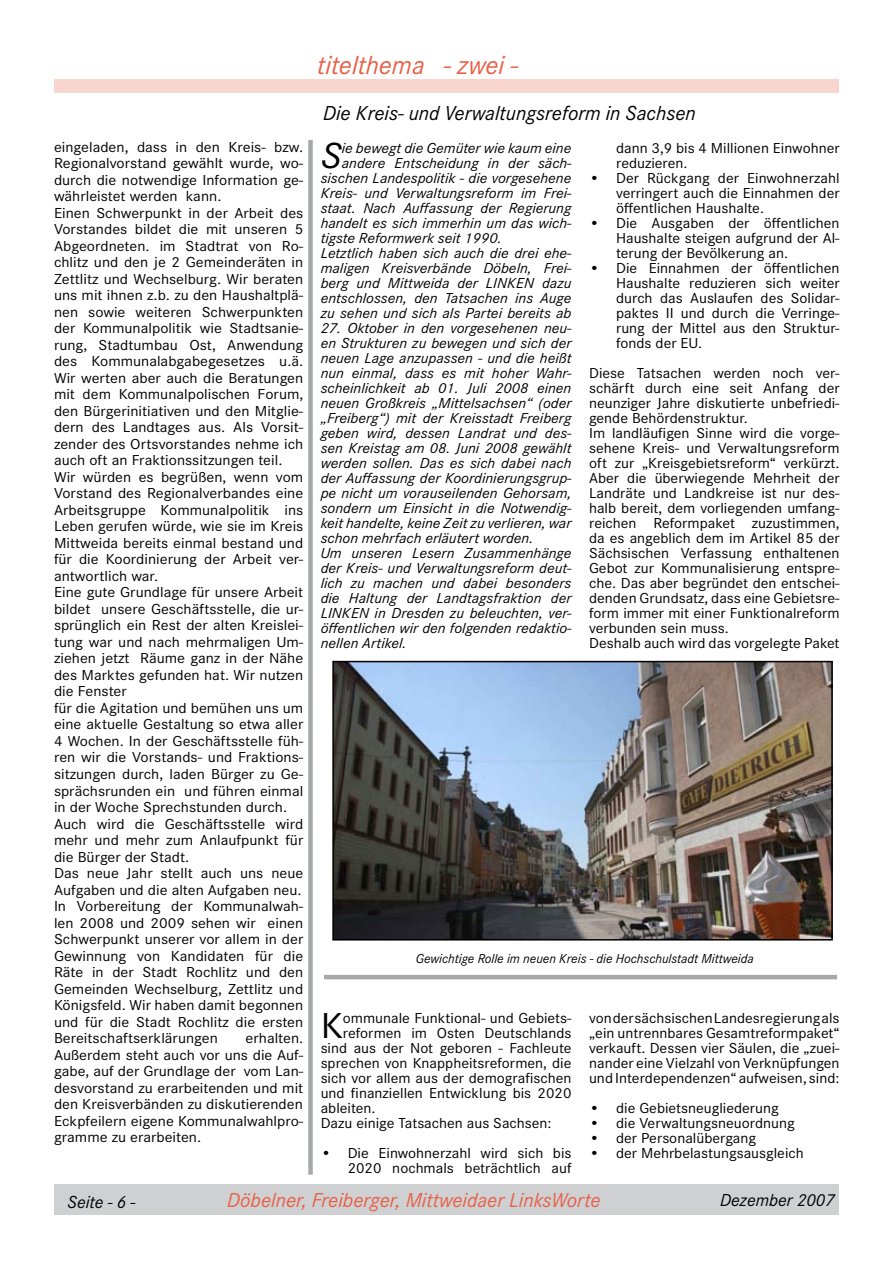
<style>
.page{position:relative;width:893px;height:1263px;background:#fff}
.page>*{position:absolute;margin:0;border:0;box-sizing:border-box;transform-origin:0 0}
.t1{font:italic 37.5px "Corporate S";color:#000;scale:1.06 1}
.t2{font:37.5px "Corporate S";color:#000;scale:1.06 1}
.t3{font:italic 27px "Corporate S";color:#e95f47}
.t4{font:italic 21px "Corporate S";color:#e95f47}
.t5{font:italic 21px "Corporate S";color:#000}
.t6{font:italic 18px "Corporate S";color:#000}
.t7{font:15px/16.5px "Corporate S";color:#000;scale:1.08 1}
.t8{font:15px/15px "Corporate S";color:#000;text-align:justify;scale:1.06 1}
.t9{font:italic 15px/15px "Corporate S";color:#000;scale:1.06 1}
.t10{font:italic 13.5px "Corporate S";color:#000}
</style>
<div class="page">
<div style="left:54px;top:79px;width:785px;height:14px;background:#f9d5cf"></div>
<div style="left:54px;top:1185px;width:785px;height:30px;background:#cfd0d2"></div>
<div style="left:308px;top:140px;width:5px;height:1035px;background:#a7a8aa"></div>
<img style="left:335px;top:664px;width:495px;height:273px">
<div style="left:332px;top:661px;width:501px;height:279px;border:2px solid #000"></div>
<hr style="left:324px;top:975px;width:513px;height:4px;background:#a7a8aa">
<h2 class="t3" style="left:317px;top:50px;width:202px">titelthema - zwei -</h2>
<p class="t7" style="left:54px;top:139px;width:232px">eingeladen, dass in den Kreis- bzw.<br>Regionalvorstand gewählt wurde, wo&shy;durch die notwendige Information ge&shy;währleistet werden kann.<br>Einen Schwerpunkt in der Arbeit des Vorstandes bildet die mit unseren 5<br>Abgeordneten. im Stadtrat von Ro&shy;chlitz und den je 2 Gemeinderäten in Zettlitz und Wechselburg. Wir beraten uns mit ihnen z.b. zu den Haushaltplä&shy;nen sowie weiteren Schwerpunkten der Kommunalpolitik wie Stadtsanie&shy;rung, Stadtumbau Ost, Anwendung des Kommunalabgabegesetzes u.ä.<br>Wir werten aber auch die Beratungen mit dem Kommunalpolischen Forum, den Bürgerinitiativen und den Mitglie&shy;dern des Landtages aus. Als Vorsit&shy;zender des Ortsvorstandes nehme ich auch oft an Fraktionssitzungen teil.<br>Wir würden es begrüßen, wenn vom Vorstand des Regionalverbandes eine Arbeitsgruppe Kommunalpolitik ins Leben gerufen würde, wie sie im Kreis Mittweida bereits einmal bestand und für die Koordinierung der Arbeit ver&shy;antwortlich war.<br>Eine gute Grundlage für unsere Arbeit bildet unsere Geschäftsstelle, die ur&shy;sprünglich ein Rest der alten Kreislei&shy;tung war und nach mehrmaligen Um&shy;ziehen jetzt Räume ganz in der Nähe des Marktes gefunden hat. Wir nutzen die Fenster<br>für die Agitation und bemühen uns um eine aktuelle Gestaltung so etwa aller 4 Wochen. In der Geschäftsstelle füh&shy;ren wir die Vorstands- und Fraktions&shy;sitzungen durch, laden Bürger zu Ge&shy;sprächsrunden ein und führen einmal in der Woche Sprechstunden durch.<br>Auch wird die Geschäftsstelle wird mehr und mehr zum Anlaufpunkt für die Bürger der Stadt.<br>Das neue Jahr stellt auch uns neue Aufgaben und die alten Aufgaben neu.<br>In Vorbereitung der Kommunalwah&shy;len 2008 und 2009 sehen wir einen Schwerpunkt unserer vor allem in der Gewinnung von Kandidaten für die Räte in der Stadt Rochlitz und den Gemeinden Wechselburg, Zettlitz und Königsfeld. Wir haben damit begonnen und für die Stadt Rochlitz die ersten Bereitschaftserklärungen</p>
<p class="t7" style="left:54px;top:1030px;width:232px;text-align:justify;text-indent:192px">erhalten.<br>Außerdem steht auch vor uns die Auf&shy;gabe, auf der Grundlage der vom Lan&shy;desvorstand zu erarbeitenden und mit den Kreisverbänden zu diskutierenden Eckpfeilern eigene Kommunalwahlpro&shy;gramme zu erarbeiten.</p>
<h3 class="t5" style="left:323px;top:101px;width:374px">Die Kreis- und Verwaltungsreform in Sachsen</h3>
<h1 class="t1" style="left:321px;top:134px;width:21px">S</h1>
<p class="t9" style="left:342px;top:140px;width:218px">ie bewegt die Gemüter wie kaum eine</p>
<p class="t9" style="left:342px;top:155px;width:218px">andere Entscheidung in der säch-</p>
<p class="t9" style="left:321px;top:170px;width:238px">sischen Landespolitik - die vorgesehene</p>
<p class="t9" style="left:321px;top:185px;width:238px">Kreis- und Verwaltungsreform im Frei-</p>
<p class="t9" style="left:321px;top:200px;width:238px">staat. Nach Auffassung der Regierung</p>
<p class="t9" style="left:321px;top:215px;width:238px">handelt es sich immerhin um das wich-</p>
<p class="t9" style="left:321px;top:230px;width:172px">tigste Reformwerk seit 1990.</p>
<p class="t9" style="left:321px;top:245px;width:238px">Letztlich haben sich auch die drei ehe-</p>
<p class="t9" style="left:321px;top:260px;width:238px">maligen Kreisverbände Döbeln, Frei-</p>
<p class="t9" style="left:321px;top:275px;width:238px">berg und Mittweida der LINKEN dazu</p>
<p class="t9" style="left:321px;top:290px;width:238px">entschlossen, den Tatsachen ins Auge</p>
<p class="t9" style="left:321px;top:305px;width:238px">zu sehen und sich als Partei bereits ab</p>
<p class="t9" style="left:321px;top:320px;width:238px">27. Oktober in den vorgesehenen neu&shy;en Strukturen zu bewegen und sich der neuen Lage anzupassen - und die heißt nun einmal, dass es mit hoher Wahr&shy;scheinlichkeit ab 01. Juli 2008 einen neuen Großkreis „Mittelsachsen“ (oder „Freiberg“) mit der Kreisstadt Freiberg geben wird, dessen Landrat und des&shy;sen Kreistag am 08. Juni 2008 gewählt werden sollen. Das es sich dabei nach der Auffassung der Koordinierungsgrup&shy;pe nicht um vorauseilenden Gehorsam, sondern um Einsicht in die Notwendig&shy;keit handelte, keine Zeit zu verlieren, war schon mehrfach erläutert worden.<br>Um unseren Lesern Zusammenhänge der Kreis- und Verwaltungsreform deut&shy;lich zu machen und dabei besonders die Haltung der Landtagsfraktion der LINKEN in Dresden zu beleuchten, ver&shy;öffentlichen wir den folgenden redaktio&shy;nellen Artikel.</p>
<p class="t8" style="left:616px;top:140px;width:212px">dann 3,9 bis 4 Millionen Einwohner reduzieren.</p>
<p class="t8" style="left:616px;top:170px;width:212px;text-indent:-27px">• Der Rückgang der Einwohnerzahl verringert auch die Einnahmen der öffentlichen Haushalte.</p>
<p class="t8" style="left:616px;top:215px;width:212px;text-indent:-27px">• Die Ausgaben der öffentlichen Haushalte steigen aufgrund der Al&shy;terung der Bevölkerung an.</p>
<p class="t8" style="left:616px;top:260px;width:212px;text-indent:-27px">• Die Einnahmen der öffentlichen Haushalte reduzieren sich weiter durch das Auslaufen des Solidar&shy;paktes II und durch die Verringe&shy;rung der Mittel aus den Struktur&shy;fonds der EU.</p>
<p class="t8" style="left:589px;top:365px;width:238px;text-align:left">Diese Tatsachen werden noch ver&shy;schärft durch eine seit Anfang der neunziger Jahre diskutierte unbefriedi&shy;gende Behördenstruktur.<br>Im landläufigen Sinne wird die vorge&shy;sehene Kreis- und Verwaltungsreform oft zur „Kreisgebietsreform“ verkürzt.<br>Aber die überwiegende Mehrheit der Landräte und Landkreise ist nur des&shy;halb bereit, dem vorliegenden umfang&shy;reichen Reformpaket zuzustimmen, da es angeblich dem im Artikel 85 der Sächsischen Verfassung enthaltenen Gebot zur Kommunalisierung entspre&shy;che. Das aber begründet den entschei&shy;denden Grundsatz, dass eine Gebietsre&shy;form immer mit einer Funktionalreform verbunden sein muss.<br>Deshalb auch wird das vorgelegte Paket</p>
<p class="t10" style="left:416px;top:951px;width:340px">Gewichtige Rolle im neuen Kreis - die Hochschulstadt Mittweida</p>
<h1 class="t2" style="left:321px;top:1004px;width:22px">K</h1>
<p class="t8" style="left:343px;top:1010px;width:217px">ommunale Funktional- und Gebiets-</p>
<p class="t8" style="left:343px;top:1025px;width:217px">reformen im Osten Deutschlands</p>
<p class="t8" style="left:321px;top:1040px;width:238px">sind aus der Not geboren - Fachleute</p>
<p class="t8" style="left:321px;top:1055px;width:238px">sprechen von Knappheitsreformen, die</p>
<p class="t8" style="left:321px;top:1070px;width:238px">sich vor allem aus der demografischen</p>
<p class="t8" style="left:321px;top:1085px;width:238px">und finanziellen Entwicklung bis 2020</p>
<p class="t8" style="left:321px;top:1100px;width:53px">ableiten.</p>
<p class="t8" style="left:321px;top:1115px;width:219px">Dazu einige Tatsachen aus Sachsen:</p>
<p class="t8" style="left:321px;top:1145px;width:238px;text-align:right">• Die Einwohnerzahl wird sich bis<br>2020 nochmals beträchtlich auf</p>
<p class="t8" style="left:589px;top:1010px;width:238px">von der sächsischen Landesregierung als „ein untrennbares Gesamtreformpaket“ verkauft. Dessen vier Säulen, die „zuei&shy;nander eine Vielzahl von Verknüpfungen und Interdependenzen“ aufweisen, sind:</p>
<p class="t8" style="left:589px;top:1100px;width:181px">• die Gebietsneugliederung</p>
<p class="t8" style="left:589px;top:1115px;width:196px">• die Verwaltungsneuordnung</p>
<p class="t8" style="left:589px;top:1130px;width:159px">• der Personalübergang</p>
<p class="t8" style="left:589px;top:1145px;width:204px">• der Mehrbelastungsausgleich</p>
<p class="t6" style="left:68px;top:1191px;width:69px">Seite - 6 -</p>
<h3 class="t4" style="left:227px;top:1188px;width:375px">Döbelner, Freiberger, Mittweidaer LinksWorte</h3>
<p class="t6" style="left:720px;top:1189px;width:116px">Dezember 2007</p>
</div>
